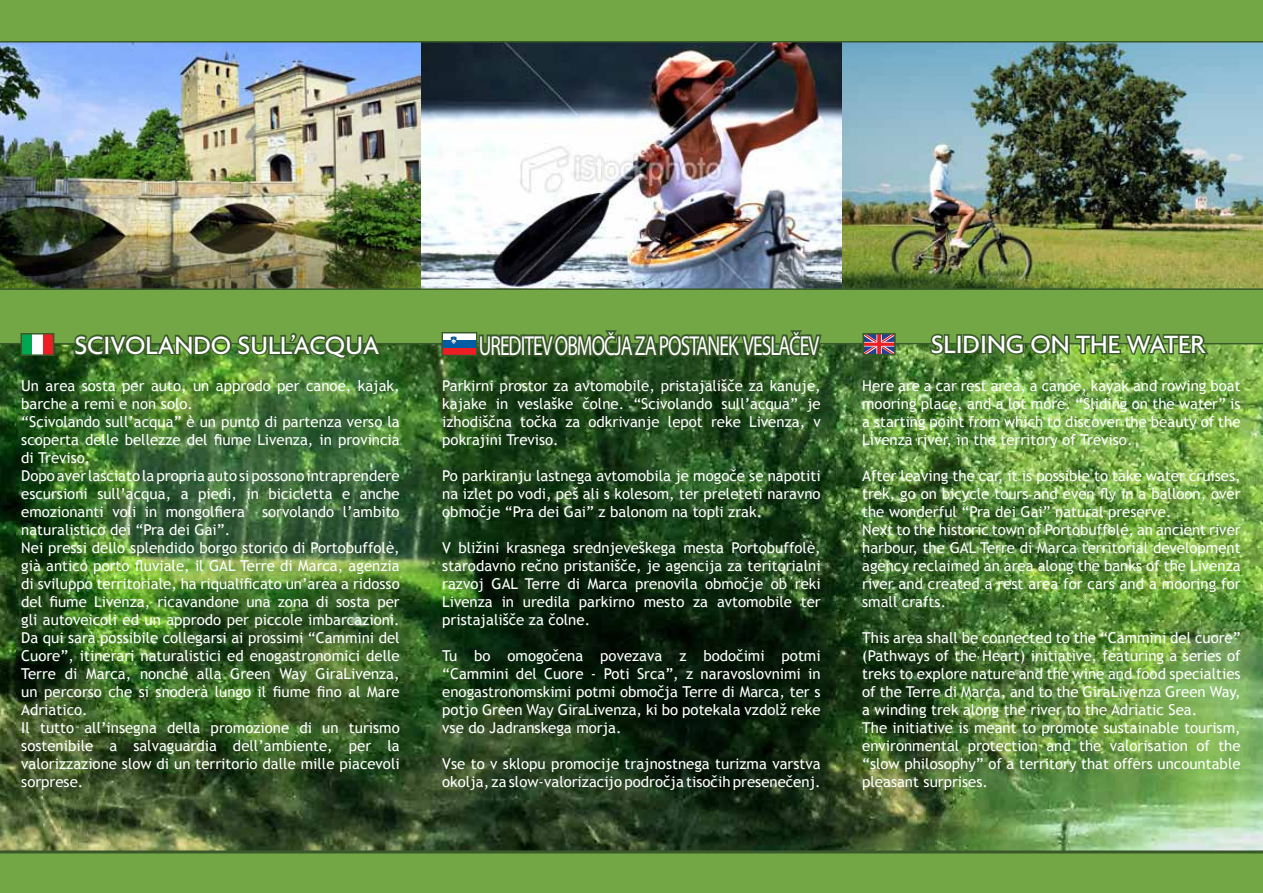
<style>
.page{position:relative;width:1263px;height:893px;background:#fff}
.page>*{position:absolute;margin:0;border:0;box-sizing:border-box;transform-origin:0 0}
.t1{font:27.45px "Myriad Pro";letter-spacing:-.05em;color:#fff;scale:.71 1}
.t2{font:500 27px "Agenda";color:#fff}
.t3{font:15px/18px "Trebuchet MS";color:#fff;text-align:justify}
</style>
<div class="page">
<img style="left:0;top:344px;width:1263px;height:506px">
<svg style="left:0;top:850px;width:1263px;height:43px;background:#6ea144"></svg>
<img style="left:842px;top:43px;width:421px;height:245px">
<img style="left:421px;top:43px;width:421px;height:245px">
<img style="left:0;top:43px;width:421px;height:245px">
<svg style="left:0;top:288px;width:1263px;height:56px;background:#6fa144"></svg>
<div style="left:0;top:0;width:1263px;height:43px;background:#73a746"></div>
<div style="left:21px;top:334px;width:11px;height:21px;background:#00a651"></div>
<div style="left:32px;top:334px;width:11px;height:21px;background:#fff"></div>
<div style="left:43px;top:334px;width:11px;height:21px;background:#ed1d24"></div>
<div style="left:21px;top:333px;width:33px;height:23px;border:2px solid #3a592a"></div>
<svg style="left:865px;top:336px;width:28px;height:16px"></svg>
<div style="left:862px;top:333px;width:34px;height:22px;border:2px solid #3a592a"></div>
<div style="left:442px;top:333px;width:35px;height:7px;background:#fff"></div>
<div style="left:442px;top:340px;width:35px;height:8px;background:#005da4"></div>
<div style="left:442px;top:348px;width:35px;height:7px;background:#ed1d24"></div>
<svg style="left:451px;top:336px;width:6px;height:8px"></svg>
<div style="left:441px;top:332px;width:36px;height:24px;border:2px solid #3a592a"></div>
<svg style="left:71px;top:317px;width:312px;height:51px;background:#568637"></svg>
<svg style="left:477px;top:296px;width:347px;height:99px;background:#4a7531"></svg>
<svg style="left:927px;top:316px;width:283px;height:56px;background:#608f3c"></svg>
<h2 class="t2" style="left:75px;top:328px;width:307px">SCIVOLANDO SULL’ACQUA</h2>
<h1 class="t1" style="left:479px;top:329px;width:481px">UREDITEV OBMOČJA ZA POSTANEK VESLAČEV</h1>
<h2 class="t2" style="left:931px;top:328px;width:276px">SLIDING ON THE WATER</h2>
<p class="t3" style="left:21px;top:376px;width:380px;text-align:left">Un area sosta per auto, un approdo per canoe, kajak, barche a remi e non solo.<br>“Scivolando sull’acqua” è un punto di partenza verso la scoperta delle bellezze del fiume Livenza, in provincia di Treviso.<br>Dopo aver lasciato la propria auto si possono intraprendere escursioni sull’acqua, a piedi, in bicicletta e anche emozionanti voli in mongolfiera sorvolando l’ambito naturalistico dei “Pra dei Gai”.<br>Nei pressi dello splendido borgo storico di Portobuffolè, già antico porto fluviale, il GAL Terre di Marca, agenzia di sviluppo territoriale, ha riqualificato un’area a ridosso del fiume Livenza, ricavandone una zona di sosta per gli autoveicoli ed un approdo per piccole imbarcazioni.<br>Da qui sarà possibile collegarsi ai prossimi “Cammini del Cuore”, itinerari naturalistici ed enogastronomici delle Terre di Marca, nonché alla Green Way GiraLivenza, un percorso che si snoderà lungo il fiume fino al Mare Adriatico.<br>Il tutto all’insegna della promozione di un turismo sostenibile a salvaguardia dell’ambiente, per la valorizzazione slow di un territorio dalle mille piacevoli sorprese.</p>
<p class="t3" style="left:442px;top:376px;width:380px">Parkirni prostor za avtomobile, pristajališče za kanuje, kajake in veslaške čolne. “Scivolando sull’acqua” je izhodiščna točka za odkrivanje lepot reke Livenza, v pokrajini Treviso.</p>
<p class="t3" style="left:442px;top:466px;width:380px">Po parkiranju lastnega avtomobila je mogoče se napotiti na izlet po vodi, peš ali s kolesom, ter preleteti naravno območje “Pra dei Gai” z balonom na topli zrak.</p>
<p class="t3" style="left:442px;top:538px;width:380px">V bližini krasnega srednjeveškega mesta Portobuffolè, starodavno rečno pristanišče, je agencija za teritorialni razvoj GAL Terre di Marca prenovila območje ob reki Livenza in uredila parkirno mesto za avtomobile ter pristajališče za čolne.</p>
<p class="t3" style="left:442px;top:646px;width:380px">Tu bo omogočena povezava z bodočimi potmi “Cammini del Cuore - Poti Srca”, z naravoslovnimi in enogastronomskimi potmi območja Terre di Marca, ter s potjo Green Way GiraLivenza, ki bo potekala vzdolž reke vse do Jadranskega morja.</p>
<p class="t3" style="left:442px;top:754px;width:380px">Vse to v sklopu promocije trajnostnega turizma varstva okolja, za slow-valorizacijo področja tisočih presenečenj.</p>
<p class="t3" style="left:862px;top:376px;width:380px">Here are a car rest area, a canoe, kayak and rowing boat mooring place, and a lot more. “Sliding on the water” is a starting point from which to discover the beauty of the Livenza river, in the territory of Treviso.</p>
<p class="t3" style="left:862px;top:466px;width:380px;text-align:left">After leaving the car, it is possible to take water cruises, trek, go on bicycle tours and even fly in a balloon, over the wonderful “Pra dei Gai” natural preserve.<br>Next to the historic town of Portobuffolé, an ancient river harbour, the GAL Terre di Marca territorial development agency reclaimed an area along the banks of the Livenza river and created a rest area for cars and a mooring for small crafts.</p>
<p class="t3" style="left:862px;top:628px;width:380px;text-align:left">This area shall be connected to the “Cammini del cuore” (Pathways of the Heart) initiative, featuring a series of treks to explore nature and the wine and food specialties of the Terre di Marca, and to the GiraLivenza Green Way, a winding trek along the river to the Adriatic Sea.<br>The initiative is meant to promote sustainable tourism, environmental protection and the valorisation of the “slow philosophy” of a territory that offers uncountable pleasant surprises.</p>
</div>
